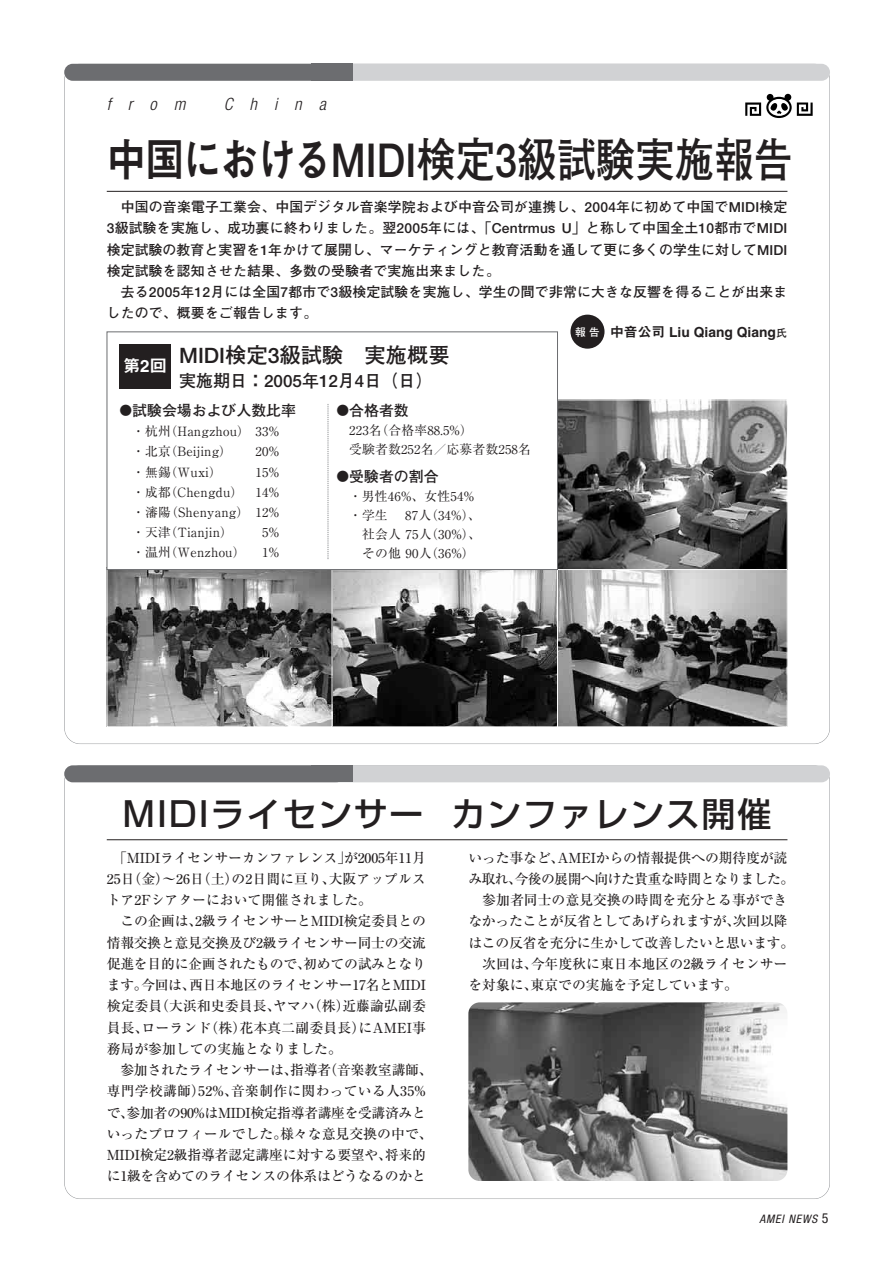
<style>
.page{position:relative;width:893px;height:1263px;background:#fff}
.page>*{position:absolute;margin:0;border:0;box-sizing:border-box;transform-origin:0 0}
.t1{font:700 46.8px "Futo Go B101";letter-spacing:.005em;color:#231f20;scale:.84 1}
.t2{font:500 34.05px "Shin Go";letter-spacing:.05em;color:#231f20}
.t3{font:700 21.3px "Futo Go B101";color:#231f20}
.t4{font:700 16.95px "Futo Go B101";color:#231f20}
.t5{font:italic 300 condensed 16.95px "Helvetica Neue";letter-spacing:1em;color:#231f20}
.t6{font:700 14.85px "Futo Go B101";color:#231f20}
.t7{font:500 13.8px/21.3px "Ryumin";letter-spacing:-.01em;color:#231f20;text-align:justify}
.t8{font:700 13.8px/21.3px "Futo Go B101";letter-spacing:.015em;color:#231f20;text-align:justify}
.t9{font:500 13.8px "Ryumin";letter-spacing:-.04em;color:#231f20}
.t10{font:13.8px "Midashi Go MB31";color:#231f20}
.t11{font:12.75px/20.2px "Ryumin";letter-spacing:.015em;color:#231f20}
.t12{font:italic condensed 11.7px "Helvetica Neue";letter-spacing:.075em;color:#231f20}
.s1{font-family:"Midashi Go MB31";font-weight:400}
.s2{font-family:"Futo Go B101";font-weight:700;font-size:10.65px;color:#fff}
.s3{font-family:"Futo Go B101";font-weight:700;font-size:10.65px}
.s4{font-size:12.75px}
.s5{font-style:normal;font-size:13.8px}
</style>
<div class="page">
<div style="left:64px;top:765px;width:280px;height:17px;background:#6c6d70;border-radius:8px"></div>
<div style="left:328px;top:765px;width:502px;height:17px;background:#d1d2d4;border-radius:8px"></div>
<div style="left:311px;top:765px;width:42px;height:17px;background:#6c6d70"></div>
<hr style="left:107px;top:840px;width:680px;height:1px;background:#231f20">
<img style="left:468px;top:1002px;width:319px;height:179px;border-radius:11px">
<div style="left:64px;top:64px;width:280px;height:17px;background:#6c6d70;border-radius:9px"></div>
<div style="left:328px;top:64px;width:502px;height:17px;background:#d1d2d4;border-radius:9px"></div>
<div style="left:311px;top:64px;width:42px;height:17px;background:#6c6d70"></div>
<svg style="left:745px;top:94px;width:67px;height:24px"></svg>
<hr style="left:107px;top:191px;width:680px;height:1px;background:#231f20">
<div style="left:570px;top:315px;width:34px;height:34px;background:#231f20;border-radius:50%"></div>
<img style="left:332px;top:570px;width:453px;height:155px">
<img style="left:557px;top:402px;width:228px;height:166px">
<div style="left:555px;top:400px;width:232px;height:170px;border:1px solid #fff"></div>
<img style="left:109px;top:570px;width:221px;height:155px">
<div style="left:107px;top:568px;width:225px;height:159px;border:1px solid #fff"></div>
<div style="left:107px;top:332px;width:450px;height:238px;border:1px solid #6c6d70"></div>
<div style="left:119px;top:344px;width:51px;height:45px;background:#231f20"></div>
<svg style="left:328px;top:404px;width:1px;height:155px"></svg>
<p class="t5" style="left:107px;top:98px;width:80px">from</p>
<p class="t5" style="left:224px;top:98px;width:104px">China</p>
<h1 class="t1" style="left:107px;top:142px;width:818px"><span class="s1">中国における</span>MIDI検定3級試験実施報告</h1>
<p class="t8" style="left:107px;top:198px;width:682px;text-indent:14px">中国の音楽電子工業会、中国デジタル音楽学院および中音公司が連携し、2004年に初めて中国でMIDI検定3級試験を実施し、成功裏に終わりました。翌2005年には、「Centrmus U」と称して中国全土10都市でMIDI検定試験の教育と実習を1年かけて展開し、マーケティングと教育活動を通して更に多くの学生に対してMIDI検定試験を認知させた結果、多数の受験者で実施出来ました。</p>
<p class="t8" style="left:107px;top:283px;width:682px;text-indent:14px">去る2005年12月には全国7都市で3級検定試験を実施し、学生の間で非常に大きな反響を得ることが出来ましたので、概要をご報告します。</p>
<p class="t10" style="left:575px;top:326px;width:213px"><span class="s2">報告</span> 中音公司 Liu Qiang Qiang<span class="s3">氏</span></p>
<h3 class="t3" style="left:123px;top:347px;width:328px"><sub>第2回</sub> MIDI検定3級試験　実施概要</h3>
<p class="t4" style="left:179px;top:374px;width:255px">実施期日：2005年12月4日（日）</p>
<p class="t6" style="left:119px;top:405px;width:178px"><span class="s4">●</span>試験会場および人数比率</p>
<p class="t11" style="left:132px;top:423px;width:148px">・杭州（Hangzhou） 33%・北京（Beijing）</p>
<p class="t6" style="left:336px;top:405px;width:74px"><span class="s4">●</span>合格者数</p>
<p class="t11" style="left:349px;top:422px;width:183px;line-height:19.2px">223名（合格率88.5%）<br>受験者数252名／応募者数258名</p>
<p class="t6" style="left:336px;top:471px;width:104px"><span class="s4">●</span>受験者の割合</p>
<p class="t11" style="left:349px;top:488px;width:126px">・男性46%、女性54%</p>
<p class="t11" style="left:349px;top:507px;width:133px">・学生　 87人（34%）、</p>
<p class="t11" style="left:362px;top:526px;width:120px">社会人 75人（30%）、</p>
<p class="t11" style="left:362px;top:545px;width:114px">その他 90人（36%）</p>
<p class="t11" style="left:255px;top:443px;width:25px">20%</p>
<p class="t11" style="left:132px;top:463px;width:91px">・無錫（Wuxi）</p>
<p class="t11" style="left:132px;top:463px;width:148px;text-align:justify;text-indent:123px">15%・成都（Chengdu） 14%・瀋陽（Shenyang） 12%・天津（Tianjin）</p>
<p class="t11" style="left:262px;top:524px;width:18px">5%</p>
<p class="t11" style="left:132px;top:544px;width:115px">・温州（Wenzhou）</p>
<p class="t11" style="left:262px;top:544px;width:18px">1%</p>
<h2 class="t2" style="left:123px;top:801px;width:650px">MIDIライセンサー カンファレンス開催</h2>
<p class="t7" style="left:107px;top:849px;width:320px;text-indent:7px">「MIDIライセンサーカンファレンス」が2005年11月25日（金）～26日（土）の2日間に亘り、大阪アップルストア2Fシアターにおいて開催されました。</p>
<p class="t7" style="left:107px;top:912px;width:320px;text-indent:14px">この企画は、2級ライセンサーとMIDI検定委員との情報交換と意見交換及び2級ライセンサー同士の交流促進を目的に企画されたもので、初めての試みとなります。今回は、西日本地区のライセンサー17名とMIDI検定委員（大浜和史委員長、ヤマハ（株）近藤諭弘副委員長、ローランド（株）花本真二副委員長）にAMEI事務局が参加しての実施となりました。</p>
<p class="t7" style="left:107px;top:1061px;width:327px;text-align:left;text-indent:14px">参加されたライセンサーは、指導者（音楽教室講師、専門学校講師）52%、音楽制作に関わっている人35%で、参加者の90%はMIDI検定指導者講座を受講済みといったプロフィールでした。様々な意見交換の中で、<br>MIDI検定2級指導者認定講座に対する要望や、将来的に1級を含めてのライセンスの体系はどうなるのかと</p>
<p class="t7" style="left:468px;top:849px;width:320px">いった事など、AMEIからの情報提供への期待度が読</p>
<p class="t9" style="left:468px;top:874px;width:327px">み取れ、今後の展開へ向けた貴重な時間となりました。</p>
<p class="t7" style="left:482px;top:891px;width:307px">参加者同士の意見交換の時間を充分とる事ができ</p>
<p class="t7" style="left:468px;top:912px;width:320px">なかったことが反省としてあげられますが、次回以降</p>
<p class="t7" style="left:468px;top:934px;width:327px">はこの反省を充分に生かして改善したいと思います。</p>
<p class="t7" style="left:482px;top:955px;width:307px">次回は、今年度秋に東日本地区の2級ライセンサー</p>
<p class="t7" style="left:468px;top:976px;width:271px">を対象に、東京での実施を予定しています。</p>
<p class="t12" style="left:759px;top:1215px;width:71px">AMEI NEWS <span class="s5">5</span></p>
</div>
